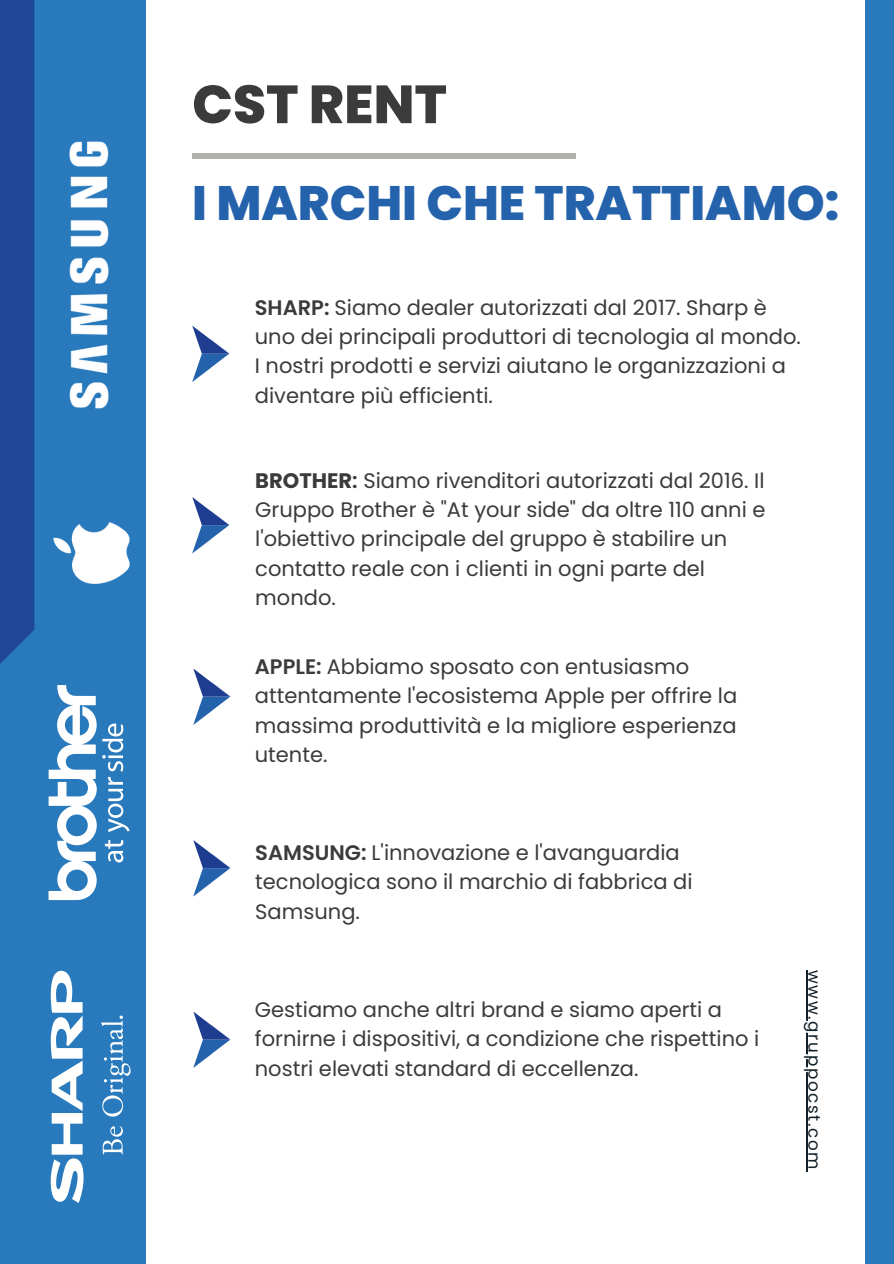
<style>
.page{position:relative;width:894px;height:1264px;background:#fff}
.page>*{position:absolute;margin:0;border:0;box-sizing:border-box;transform-origin:0 0}
.t1{font:800 53.55px "Poppins";color:#3b3b3b}
.t2{font:800 48.3px "Poppins";color:#2562ac}
.t3{font:21px/29.2px "Poppins";color:#3b3b3b}
.t4{font:16.8px "Poppins";letter-spacing:.1em;color:#122029}
.s1{font-weight:600}
.s2{font-weight:700}
</style>
<div class="page">
<div style="left:0;top:0;width:146px;height:1263px;background:#297abd"></div>
<div style="left:0;top:0;width:34px;height:664px;background:#1f4798"></div>
<div style="left:865px;top:0;width:28px;height:1263px;background:#297abd"></div>
<div style="left:192px;top:153px;width:384px;height:5px;background:#b1b1ac"></div>
<hr style="left:806px;top:969px;width:1px;height:202px;background:#122029">
<svg style="left:48px;top:685px;width:81px;height:215px"></svg>
<svg style="left:103px;top:1126px;width:20px;height:28px"></svg>
<svg style="left:101px;top:1015px;width:29px;height:101px"></svg>
<svg style="left:51px;top:970px;width:33px;height:232px"></svg>
<img style="left:53px;top:522px;width:77px;height:62px">
<img style="left:34px;top:129px;width:75px;height:292px">
<svg style="left:192px;top:325px;width:37px;height:57px"></svg>
<svg style="left:192px;top:497px;width:37px;height:56px"></svg>
<svg style="left:193px;top:668px;width:37px;height:56px"></svg>
<svg style="left:193px;top:840px;width:37px;height:56px"></svg>
<svg style="left:193px;top:1011px;width:37px;height:56px"></svg>
<h1 class="t1" style="left:192px;top:67px;width:256px">CST RENT</h1>
<h2 class="t2" style="left:192px;top:169px;width:648px">I MARCHI CHE TRATTIAMO:</h2>
<p class="t3" style="left:255px;top:293px;width:547px"><span class="s1">SHARP:</span> Siamo dealer autorizzati dal 2017. Sharp è uno dei principali produttori di tecnologia al mondo.<br>I nostri prodotti e servizi aiutano le organizzazioni a diventare più efficienti.</p>
<p class="t3" style="left:255px;top:466px;width:511px"><span class="s2">BROTHER</span><span class="s1">:</span> Siamo rivenditori autorizzati dal 2016. Il Gruppo Brother è "At your side" da oltre 110 anni e l'obiettivo principale del gruppo è stabilire un contatto reale con i clienti in ogni parte del mondo.</p>
<p class="t3" style="left:255px;top:652px;width:484px"><span class="s1">APPLE:</span> Abbiamo sposato con entusiasmo attentamente l'ecosistema Apple per offrire la massima produttività e la migliore esperienza utente.</p>
<p class="t3" style="left:255px;top:838px;width:438px"><span class="s1">SAMSUNG:</span> L'innovazione e l'avanguardia tecnologica sono il marchio di fabbrica di<br>Samsung.</p>
<p class="t3" style="left:255px;top:995px;width:506px">Gestiamo anche altri brand e siamo aperti a fornirne i dispositivi, a condizione che rispettino i nostri elevati standard di eccellenza.</p>
<p class="t4" style="left:825px;top:969px;width:201px;rotate:90deg">www.gruppocst.com</p>
</div>
